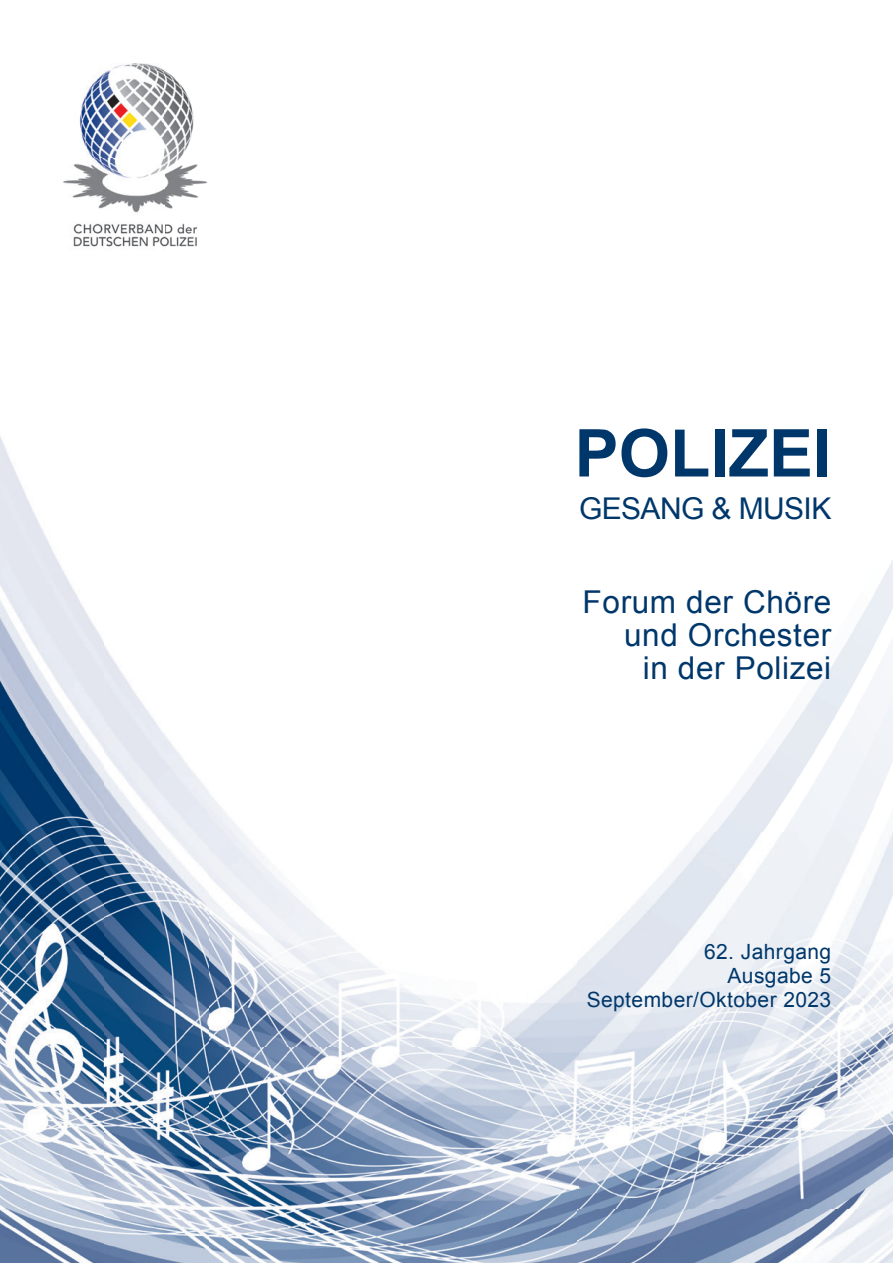
<style>
.page{position:relative;width:893px;height:1263px;background:#fff}
.page>*{position:absolute;margin:0;border:0;box-sizing:border-box;transform-origin:0 0}
.t1{font:700 66px "Arial";color:#00376b}
.t2{font:31.5px/33px "Arial";letter-spacing:.02em;color:#00376b;text-align:right}
.t3{font:30px "Arial";letter-spacing:-.02em;color:#00376b}
.t4{font:21px/24px "Arial";letter-spacing:.02em;color:#00376b;text-align:right}
</style>
<div class="page">
<img style="left:0;top:181px;width:104px;height:1082px">
<img style="left:210px;top:560px;width:683px;height:703px">
<img style="left:104px;top:646px;width:106px;height:617px">
<img style="left:64px;top:64px;width:143px;height:189px">
<h1 class="t1" style="left:575px;top:410px;width:258px">POLIZEI</h1>
<h3 class="t3" style="left:579px;top:488px;width:254px">GESANG &amp; MUSIK</h3>
<h2 class="t2" style="left:583px;top:586px;width:250px">Forum der Chöre und Orchester<br>in der Polizei</h2>
<p class="t4" style="left:587px;top:940px;width:246px">62. Jahrgang<br>Ausgabe 5<br>September/Oktober 2023</p>
</div>
